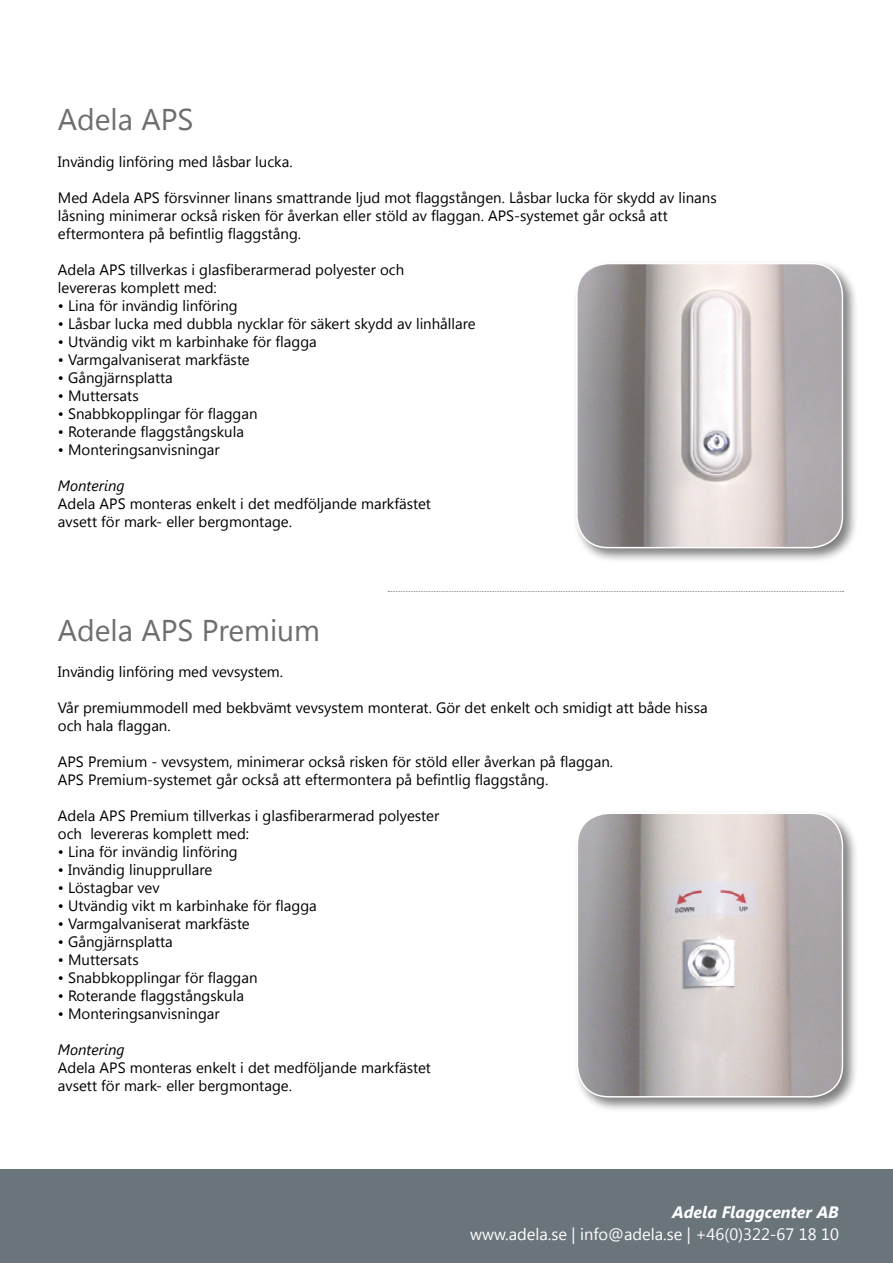
<style>
.page{position:relative;width:893px;height:1263px;background:#fff}
.page>*{position:absolute;margin:0;border:0;box-sizing:border-box;transform-origin:0 0}
.t1{font:30px "Segoe UI";color:#6f6d6d}
.t2{font:16.5px "Segoe UI";color:#fff}
.t3{font:italic 700 16.5px "Segoe UI";color:#fff}
.t4{font:15px/18px "Segoe UI";color:#000}
.t5{font:italic 15px "Segoe UI";color:#000}
</style>
<div class="page">
<svg style="left:388px;top:591px;width:456px;height:1px"></svg>
<div style="left:573px;top:260px;width:285px;height:303px;background:#000;opacity:.5"></div>
<img style="left:577px;top:263px;width:265px;height:285px">
<div style="left:576px;top:263px;width:267px;height:285px;border:2px solid #fff;border-radius:32px"></div>
<div style="left:574px;top:809px;width:284px;height:303px;background:#000;opacity:.5"></div>
<img style="left:577px;top:813px;width:265px;height:284px">
<div style="left:577px;top:812px;width:266px;height:285px;border:2px solid #fff;border-radius:32px"></div>
<div style="left:0;top:1169px;width:893px;height:94px;background:#6a747b"></div>
<h1 class="t1" style="left:58px;top:99px;width:137px">Adela APS</h1>
<p class="t4" style="left:58px;top:152px;width:236px">Invändig linföring med låsbar lucka.</p>
<p class="t4" style="left:58px;top:188px;width:660px">Med Adela APS försvinner linans smattrande ljud mot flaggstången. Låsbar lucka för skydd av linans låsning minimerar också risken för åverkan eller stöld av flaggan. APS-systemet går också att eftermontera på befintlig flaggstång.</p>
<p class="t4" style="left:58px;top:260px;width:348px">Adela APS tillverkas i glasfiberarmerad polyester och levereras komplett med:</p>
<p class="t4" style="left:58px;top:296px;width:181px">• Lina för invändig linföring</p>
<p class="t4" style="left:58px;top:314px;width:419px">• Låsbar lucka med dubbla nycklar för säkert skydd av linhållare</p>
<p class="t4" style="left:58px;top:332px;width:260px">• Utvändig vikt m karbinhake för flagga</p>
<p class="t4" style="left:58px;top:350px;width:193px">• Varmgalvaniserat markfäste</p>
<p class="t4" style="left:58px;top:368px;width:116px">• Gångjärnsplatta</p>
<p class="t4" style="left:58px;top:386px;width:82px">• Muttersats</p>
<p class="t4" style="left:58px;top:404px;width:201px">• Snabbkopplingar för flaggan</p>
<p class="t4" style="left:58px;top:422px;width:188px">• Roterande flaggstångskula</p>
<p class="t4" style="left:58px;top:440px;width:163px">• Monteringsanvisningar</p>
<p class="t5" style="left:58px;top:475px;width:68px">Montering</p>
<p class="t4" style="left:58px;top:494px;width:375px">Adela APS monteras enkelt i det medföljande markfästet avsett för mark- eller bergmontage.</p>
<h1 class="t1" style="left:58px;top:609px;width:264px">Adela APS Premium</h1>
<p class="t4" style="left:58px;top:662px;width:227px">Invändig linföring med vevsystem.</p>
<p class="t4" style="left:58px;top:698px;width:651px">Vår premiummodell med bekbvämt vevsystem monterat. Gör det enkelt och smidigt att både hissa och hala flaggan.</p>
<p class="t4" style="left:58px;top:752px;width:557px">APS Premium - vevsystem, minimerar också risken för stöld eller åverkan på flaggan.<br>APS Premium-systemet går också att eftermontera på befintlig flaggstång.</p>
<p class="t4" style="left:58px;top:806px;width:383px">Adela APS Premium tillverkas i glasfiberarmerad polyester och levereras komplett med:</p>
<p class="t4" style="left:58px;top:842px;width:181px">• Lina för invändig linföring</p>
<p class="t4" style="left:58px;top:860px;width:156px">• Invändig linupprullare</p>
<p class="t4" style="left:58px;top:878px;width:103px">• Löstagbar vev</p>
<p class="t4" style="left:58px;top:896px;width:260px">• Utvändig vikt m karbinhake för flagga</p>
<p class="t4" style="left:58px;top:914px;width:193px">• Varmgalvaniserat markfäste</p>
<p class="t4" style="left:58px;top:932px;width:116px">• Gångjärnsplatta</p>
<p class="t4" style="left:58px;top:950px;width:82px">• Muttersats</p>
<p class="t4" style="left:58px;top:968px;width:201px">• Snabbkopplingar för flaggan</p>
<p class="t4" style="left:58px;top:986px;width:188px">• Roterande flaggstångskula</p>
<p class="t4" style="left:58px;top:1004px;width:163px">• Monteringsanvisningar</p>
<p class="t5" style="left:58px;top:1040px;width:68px">Montering</p>
<p class="t4" style="left:58px;top:1058px;width:375px">Adela APS monteras enkelt i det medföljande markfästet avsett för mark- eller bergmontage.</p>
<p class="t3" style="left:672px;top:1200px;width:168px">Adela Flaggcenter AB</p>
<p class="t2" style="left:470px;top:1223px;width:370px">www.adela.se | info@adela.se | +46(0)322-67 18 10</p>
</div>
